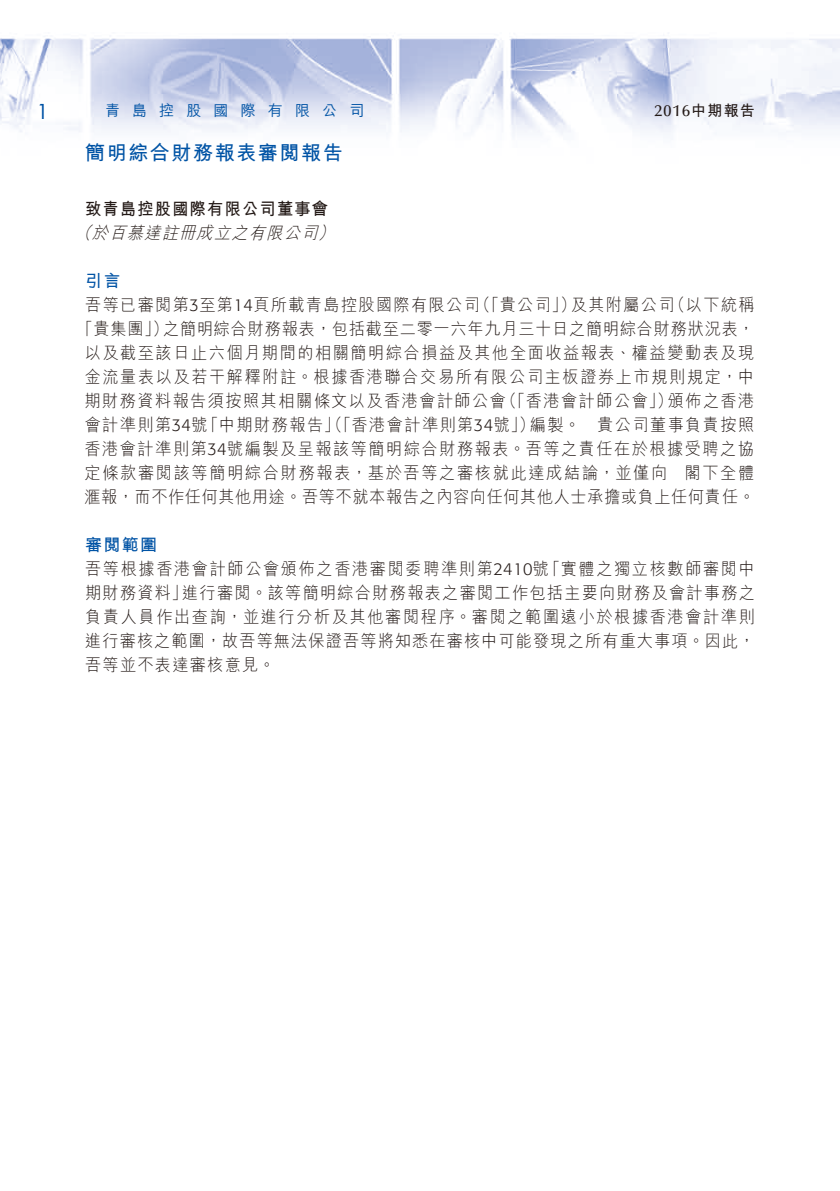
<style>
.page{position:relative;width:840px;height:1191px;background:#fff}
.page>*{position:absolute;margin:0;border:0;box-sizing:border-box;transform-origin:0 0}
.t1{font:700 20px "M Hei HK";letter-spacing:.08em;color:#0053a5}
.t2{font:20px "Futura Std";color:#0053a5}
.t3{font:300 17px/24px "M Hei HK";letter-spacing:.09em;color:#231916;scale:.95 1}
.t4{font:300 17px/24px "M Hei HK";letter-spacing:.04em;color:#231916;scale:.95 1}
.t5{font:300 17px/24px "M Hei HK";letter-spacing:.05em;color:#231916;scale:.95 1}
.t6{font:italic 300 17px "M Hei HK";color:#231916;scale:.95 1}
.t7{font:700 17px "M Hei HK";letter-spacing:.08em;color:#231916;scale:.95 1}
.t8{font:700 17px "M Hei HK";letter-spacing:.08em;color:#0053a5}
.t9{font:500 16px "Optima LT Std";color:#231916}
.t10{font:500 15px "M Hei HK";letter-spacing:.81em;color:#0053a5}
.s1{font-family:"M Hei HK";font-weight:700;font-size:15px}
.s2{font-family:"Formata"}
</style>
<div class="page">
<img style="left:0;top:35px;width:839px;height:99px">
<p class="t2" style="left:36px;top:99px;width:14px">1</p>
<p class="t10" style="left:105px;top:100px;width:261px">青島控股國際有限公司</p>
<p class="t1" style="left:85px;top:138px;width:259px">簡明綜合財務報表審閱報告</p>
<p class="t7" style="left:85px;top:196px;width:257px">致青島控股國際有限公司董事會</p>
<p class="t6" style="left:318px;top:221px;width:25px">(</p>
<p class="t6" style="left:75px;top:221px;width:25px">（</p>
<p class="t8" style="left:85px;top:268px;width:37px">引言</p>
<p class="t6" style="left:92px;top:221px;width:245px">於百慕達註冊成立之有限公司</p>
<p class="t9" style="left:654px;top:102px;width:102px">2016<span class="s1">中期報告</span></p>
<p class="t3" style="left:474px;top:292px;width:108px">（「貴公司」）</p>
<p class="t3" style="left:668px;top:292px;width:91px">（以下統稱</p>
<p class="t3" style="left:570px;top:292px;width:111px">及其附屬公司</p>
<p class="t5" style="left:163px;top:292px;width:623px;text-indent:-78px">吾等已審閱第<span class="s2">3</span>至第<span class="s2">14</span>頁所載青島控股國際有限公司<br>之簡明綜合財務報表，包括截至二零一六年九月三十日之簡明綜合財務狀況表，</p>
<p class="t3" style="left:77px;top:316px;width:98px">「貴集團」）</p>
<p class="t3" style="left:85px;top:340px;width:706px">以及截至該日止六個月期間的相關簡明綜合損益及其他全面收益報表、權益變動表及現</p>
<p class="t3" style="left:85px;top:364px;width:706px">金流量表以及若干解釋附註。根據香港聯合交易所有限公司主板證券上市規則規定，中</p>
<p class="t3" style="left:667px;top:388px;width:93px">頒佈之香港</p>
<p class="t3" style="left:84px;top:388px;width:445px">期財務資料報告須按照其相關條文以及香港會計師公會</p>
<p class="t3" style="left:500px;top:388px;width:183px">（「香港會計師公會」）</p>
<p class="t3" style="left:202px;top:412px;width:351px">「中期財務報告」（「香港會計準則第<span class="s2">34</span>號」）</p>
<p class="t3" style="left:85px;top:412px;width:131px">會計準則第<span class="s2">34</span>號</p>
<p class="t3" style="left:84px;top:436px;width:706px">香港會計準則第<span class="s2">34</span>號編製及呈報該等簡明綜合財務報表。吾等之責任在於根據受聘之協</p>
<p class="t3" style="left:684px;top:460px;width:75px">閣下全體</p>
<p class="t3" style="left:597px;top:412px;width:167px">貴公司董事負責按照</p>
<p class="t3" style="left:529px;top:412px;width:55px">編製。</p>
<p class="t4" style="left:84px;top:460px;width:706px">定條款審閱該等簡明綜合財務報表，基於吾等之審核就此達成結論，並僅向<br>滙報，而不作任何其他用途。吾等不就本報告之內容向任何其他人士承擔或負上任何責任。</p>
<p class="t8" style="left:85px;top:532px;width:74px">審閱範圍</p>
<p class="t3" style="left:544px;top:556px;width:223px">「實體之獨立核數師審閱中</p>
<p class="t3" style="left:182px;top:556px;width:604px;text-indent:-97px">吾等根據香港會計師公會頒佈之香港審閱委聘準則第<span class="s2">2410</span>號<br>進行審閱。該等簡明綜合財務報表之審閱工作包括主要向財務及會計事務之</p>
<p class="t3" style="left:85px;top:580px;width:706px">期財務資料」<br>負責人員作出查詢，並進行分析及其他審閱程序。審閱之範圍遠小於根據香港會計準則進行審核之範圍，故吾等無法保證吾等將知悉在審核中可能發現之所有重大事項。因此，吾等並不表達審核意見。</p>
</div>
